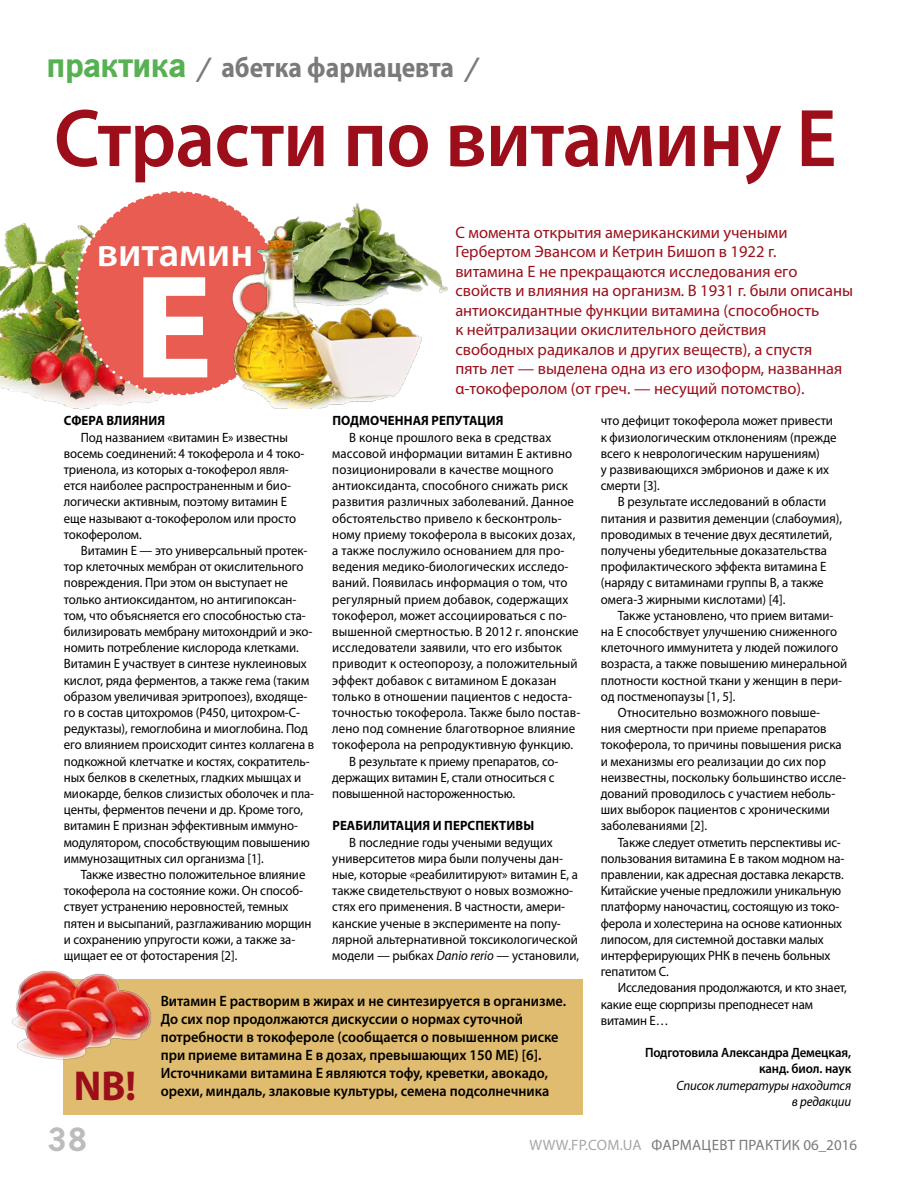
<style>
.page{position:relative;width:915px;height:1178px;background:#fff}
.page>*{position:absolute;margin:0;border:0;box-sizing:border-box;transform-origin:0 0}
.t1{font:700 148.5px "Myriad Pro";color:#fff}
.t2{font:600 82.5px "Myriad Pro";letter-spacing:-.01em;color:#9c0f1a;scale:.95 1}
.t3{font:700 42px "Myriad Pro";color:#9c0f1a;scale:.95 1}
.t4{font:600 40.5px "Myriad Pro";color:#fff}
.t5{font:700 34.5px "News Paper C";color:#bbbcbd}
.t6{font:700 28.5px "Myriad Pro";letter-spacing:-.005em;color:#7a7a7a;scale:.9 1}
.t7{font:16.5px/19.5px "Myriad Pro";color:#9c0f1a}
.t8{font:600 15px/18px "Myriad Pro";color:#000;scale:.95 1}
.t9{font:15px "Myriad Pro";letter-spacing:.02em;color:#a6a7a7}
.t10{font:15px "Myriad Pro";color:#7a7a7a}
.t11{font:13.5px/16.2px "Myriad Pro";letter-spacing:-.005em;color:#000;scale:.95 1}
.t12{font:700 13.5px "Myriad Pro";letter-spacing:.01em;color:#000;scale:.95 1}
.t13{font:600 13.5px/16.2px "Myriad Pro";letter-spacing:-.01em;color:#000;text-align:right;scale:.95 1}
.t14{font:italic 13.5px/16.2px "Myriad Pro";letter-spacing:-.01em;color:#000;text-align:right;scale:.95 1}
.s1{font-family:"News Paper C";font-size:36px;color:#57b152}
.s2{font-family:"News Paper C"}
.s3{font-style:italic}
.s4{color:#7a7a7a}
</style>
<div class="page">
<img style="left:352px;top:202px;width:96px;height:92px">
<img style="left:0;top:223px;width:160px;height:187px">
<svg style="left:73px;top:191px;width:169px;height:207px;background:#e47166"></svg>
<div style="left:64px;top:979px;width:519px;height:135px;background:#e0bc70"></div>
<img style="left:192px;top:215px;width:231px;height:193px">
<img style="left:12px;top:970px;width:140px;height:135px">
<h3 class="t6" style="left:47px;top:48px;width:479px"><span class="s1">практика</span> <span class="s2">/</span> абетка фармацевта <span class="s2">/</span></h3>
<h2 class="t2" style="left:54px;top:86px;width:825px">Страсти по витамину Е</h2>
<h3 class="t4" style="left:97px;top:227px;width:158px">витамин</h3>
<h1 class="t1" style="left:133px;top:230px;width:65px">Е</h1>
<p class="t7" style="left:455px;top:222px;width:399px">С МОМЕНТА ОТКРЫТИЯ АМЕРИКАНСКИМИ УЧЕНЫМИ ГЕРБЕРТОМ ЭВАНСОМ И КЕТРИН БИШОП В 1922 Г.<br>ВИТАМИНА Е НЕ ПРЕКРАЩАЮТСЯ ИССЛЕДОВАНИЯ ЕГО СВОЙСТВ И ВЛИЯНИЯ НА ОРГАНИЗМ. В 1931 Г. БЫЛИ ОПИСАНЫ АНТИОКСИДАНТНЫЕ ФУНКЦИИ ВИТАМИНА (СПОСОБНОСТЬ<br>К НЕЙТРАЛИЗАЦИИ ОКИСЛИТЕЛЬНОГО ДЕЙСТВИЯ<br>СВОБОДНЫХ РАДИКАЛОВ И ДРУГИХ ВЕЩЕСТВ), А СПУСТЯ<br>ПЯТЬ ЛЕТ — ВЫДЕЛЕНА ОДНА ИЗ ЕГО ИЗОФОРМ, НАЗВАННАЯ Α-ТОКОФЕРОЛОМ (ОТ ГРЕЧ. — НЕСУЩИЙ ПОТОМСТВО).</p>
<p class="t12" style="left:64px;top:412px;width:108px">Сфера влияния</p>
<p class="t11" style="left:64px;top:429px;width:255px;text-indent:17px">ПОД НАЗВАНИЕМ «ВИТАМИН Е» ИЗВЕСТНЫ ВОСЕМЬ СОЕДИНЕНИЙ: 4 ТОКОФЕРОЛА И 4 ТОКО-ТРИЕНОЛА, ИЗ КОТОРЫХ Α-ТОКОФЕРОЛ ЯВЛЯ-ЕТСЯ НАИБОЛЕЕ РАСПРОСТРАНЕННЫМ И БИО-ЛОГИЧЕСКИ АКТИВНЫМ, ПОЭТОМУ ВИТАМИН Е ЕЩЕ НАЗЫВАЮТ Α-ТОКОФЕРОЛОМ ИЛИ ПРОСТО ТОКОФЕРОЛОМ.</p>
<p class="t11" style="left:64px;top:542px;width:265px;text-indent:17px">ВИТАМИН Е — ЭТО УНИВЕРСАЛЬНЫЙ ПРОТЕК-ТОР КЛЕТОЧНЫХ МЕМБРАН ОТ ОКИСЛИТЕЛЬНОГО ПОВРЕЖДЕНИЯ. ПРИ ЭТОМ ОН ВЫСТУПАЕТ НЕ ТОЛЬКО АНТИОКСИДАНТОМ, НО АНТИГИПОКСАН-ТОМ, ЧТО ОБЪЯСНЯЕТСЯ ЕГО СПОСОБНОСТЬЮ СТА-БИЛИЗИРОВАТЬ МЕМБРАНУ МИТОХОНДРИЙ И ЭКО-НОМИТЬ ПОТРЕБЛЕНИЕ КИСЛОРОДА КЛЕТКАМИ.<br>ВИТАМИН Е УЧАСТВУЕТ В СИНТЕЗЕ НУКЛЕИНОВЫХ КИСЛОТ, РЯДА ФЕРМЕНТОВ, А ТАКЖЕ ГЕМА (ТАКИМ ОБРАЗОМ УВЕЛИЧИВАЯ ЭРИТРОПОЕЗ), ВХОДЯЩЕ-ГО В СОСТАВ ЦИТОХРОМОВ (P450, ЦИТОХРОМ-С-РЕДУКТАЗЫ), ГЕМОГЛОБИНА И МИОГЛОБИНА. ПОД ЕГО ВЛИЯНИЕМ ПРОИСХОДИТ СИНТЕЗ КОЛЛАГЕНА В ПОДКОЖНОЙ КЛЕТЧАТКЕ И КОСТЯХ, СОКРАТИТЕЛЬ-НЫХ БЕЛКОВ В СКЕЛЕТНЫХ, ГЛАДКИХ МЫШЦАХ И МИОКАРДЕ, БЕЛКОВ СЛИЗИСТЫХ ОБОЛОЧЕК И ПЛА-ЦЕНТЫ, ФЕРМЕНТОВ ПЕЧЕНИ И ДР. КРОМЕ ТОГО, ВИТАМИН Е ПРИЗНАН ЭФФЕКТИВНЫМ ИММУНО-МОДУЛЯТОРОМ, СПОСОБСТВУЮЩИМ ПОВЫШЕНИЮ ИММУНОЗАЩИТНЫХ СИЛ ОРГАНИЗМА [1].</p>
<p class="t11" style="left:64px;top:866px;width:262px;text-indent:17px">ТАКЖЕ ИЗВЕСТНО ПОЛОЖИТЕЛЬНОЕ ВЛИЯНИЕ ТОКОФЕРОЛА НА СОСТОЯНИЕ КОЖИ. ОН СПОСОБ-СТВУЕТ УСТРАНЕНИЮ НЕРОВНОСТЕЙ, ТЕМНЫХ ПЯТЕН И ВЫСЫПАНИЙ, РАЗГЛАЖИВАНИЮ МОРЩИН И СОХРАНЕНИЮ УПРУГОСТИ КОЖИ, А ТАКЖЕ ЗА-ЩИЩАЕТ ЕЕ ОТ ФОТОСТАРЕНИЯ [2].</p>
<p class="t12" style="left:332px;top:412px;width:181px">Подмоченная репутация</p>
<p class="t11" style="left:349px;top:429px;width:214px">В КОНЦЕ ПРОШЛОГО ВЕКА В СРЕДСТВАХ</p>
<p class="t11" style="left:332px;top:445px;width:254px">МАССОВОЙ ИНФОРМАЦИИ ВИТАМИН E АКТИВНО</p>
<p class="t11" style="left:332px;top:461px;width:234px">ПОЗИЦИОНИРОВАЛИ В КАЧЕСТВЕ МОЩНОГО</p>
<p class="t11" style="left:332px;top:477px;width:250px">АНТИОКСИДАНТА, СПОСОБНОГО СНИЖАТЬ РИСК</p>
<p class="t11" style="left:332px;top:493px;width:256px">РАЗВИТИЯ РАЗЛИЧНЫХ ЗАБОЛЕВАНИЙ. ДАННОЕ</p>
<p class="t11" style="left:332px;top:510px;width:243px">ОБСТОЯТЕЛЬСТВО ПРИВЕЛО К БЕСКОНТРОЛЬ-</p>
<p class="t11" style="left:332px;top:526px;width:257px">НОМУ ПРИЕМУ ТОКОФЕРОЛА В ВЫСОКИХ ДОЗАХ,</p>
<p class="t11" style="left:332px;top:542px;width:246px">А ТАКЖЕ ПОСЛУЖИЛО ОСНОВАНИЕМ ДЛЯ ПРО-</p>
<p class="t11" style="left:332px;top:558px;width:250px">ВЕДЕНИЯ МЕДИКО-БИОЛОГИЧЕСКИХ ИССЛЕДО-</p>
<p class="t11" style="left:332px;top:574px;width:249px">ВАНИЙ. ПОЯВИЛАСЬ ИНФОРМАЦИЯ О ТОМ, ЧТО</p>
<p class="t11" style="left:332px;top:591px;width:250px">РЕГУЛЯРНЫЙ ПРИЕМ ДОБАВОК, СОДЕРЖАЩИХ</p>
<p class="t11" style="left:332px;top:607px;width:248px">ТОКОФЕРОЛ, МОЖЕТ АССОЦИИРОВАТЬСЯ С ПО-</p>
<p class="t11" style="left:332px;top:623px;width:261px">ВЫШЕННОЙ СМЕРТНОСТЬЮ. В 2012 Г. ЯПОНСКИЕ</p>
<p class="t11" style="left:332px;top:639px;width:243px">ИССЛЕДОВАТЕЛИ ЗАЯВИЛИ, ЧТО ЕГО ИЗБЫТОК</p>
<p class="t11" style="left:332px;top:655px;width:260px">ПРИВОДИТ К ОСТЕОПОРОЗУ, А ПОЛОЖИТЕЛЬНЫЙ</p>
<p class="t11" style="left:332px;top:672px;width:237px">ЭФФЕКТ ДОБАВОК С ВИТАМИНОМ E ДОКАЗАН</p>
<p class="t11" style="left:332px;top:688px;width:254px">ТОЛЬКО В ОТНОШЕНИИ ПАЦИЕНТОВ С НЕДОСТА-</p>
<p class="t11" style="left:332px;top:704px;width:262px">ТОЧНОСТЬЮ ТОКОФЕРОЛА. ТАКЖЕ БЫЛО ПОСТАВ-</p>
<p class="t11" style="left:332px;top:720px;width:257px">ЛЕНО ПОД СОМНЕНИЕ БЛАГОТВОРНОЕ ВЛИЯНИЕ</p>
<p class="t11" style="left:332px;top:736px;width:255px">ТОКОФЕРОЛА НА РЕПРОДУКТИВНУЮ ФУНКЦИЮ.</p>
<p class="t11" style="left:349px;top:753px;width:221px">В РЕЗУЛЬТАТЕ К ПРИЕМУ ПРЕПАРАТОВ, СО-</p>
<p class="t11" style="left:332px;top:769px;width:235px">ДЕРЖАЩИХ ВИТАМИН E, СТАЛИ ОТНОСИТЬСЯ С</p>
<p class="t11" style="left:332px;top:785px;width:194px">ПОВЫШЕННОЙ НАСТОРОЖЕННОСТЬЮ.</p>
<p class="t12" style="left:332px;top:817px;width:214px">Реабилитация и перспективы</p>
<p class="t11" style="left:332px;top:834px;width:261px;text-indent:17px">В ПОСЛЕДНИЕ ГОДЫ УЧЕНЫМИ ВЕДУЩИХ УНИВЕРСИТЕТОВ МИРА БЫЛИ ПОЛУЧЕНЫ ДАН-НЫЕ, КОТОРЫЕ «РЕАБИЛИТИРУЮТ» ВИТАМИН Е, А ТАКЖЕ СВИДЕТЕЛЬСТВУЮТ О НОВЫХ ВОЗМОЖНО-СТЯХ ЕГО ПРИМЕНЕНИЯ. В ЧАСТНОСТИ, АМЕРИ-КАНСКИЕ УЧЕНЫЕ В ЭКСПЕРИМЕНТЕ НА ПОПУ-ЛЯРНОЙ АЛЬТЕРНАТИВНОЙ ТОКСИКОЛОГИЧЕСКОЙ МОДЕЛИ — РЫБКАХ <span class="s3">Danio rerio</span> — УСТАНОВИЛИ,</p>
<h3 class="t3" style="left:74px;top:1059px;width:67px">NB!</h3>
<p class="t8" style="left:161px;top:991px;width:428px">Витамин Е растворим в жирах и не синтезируется в организме.<br>До сих пор продолжаются дискуссии о нормах суточной потребности в токофероле (сообщается о повышенном риске при приеме витамина Е в дозах, превышающих 150 МЕ) [6].<br>Источниками витамина Е являются тофу, креветки, авокадо,</p>
<p class="t8" style="left:161px;top:1081px;width:410px">орехи, миндаль, злаковые культуры, семена подсолнечника</p>
<p class="t11" style="left:600px;top:412px;width:249px">ЧТО ДЕФИЦИТ ТОКОФЕРОЛА МОЖЕТ ПРИВЕСТИ К ФИЗИОЛОГИЧЕСКИМ ОТКЛОНЕНИЯМ (ПРЕЖДЕ ВСЕГО К НЕВРОЛОГИЧЕСКИМ НАРУШЕНИЯМ)<br>У РАЗВИВАЮЩИХСЯ ЭМБРИОНОВ И ДАЖЕ К ИХ СМЕРТИ [3].</p>
<p class="t11" style="left:600px;top:493px;width:255px;text-indent:17px">В РЕЗУЛЬТАТЕ ИССЛЕДОВАНИЙ В ОБЛАСТИ ПИТАНИЯ И РАЗВИТИЯ ДЕМЕНЦИИ (СЛАБОУМИЯ), ПРОВОДИМЫХ В ТЕЧЕНИЕ ДВУХ ДЕСЯТИЛЕТИЙ, ПОЛУЧЕНЫ УБЕДИТЕЛЬНЫЕ ДОКАЗАТЕЛЬСТВА ПРОФИЛАКТИЧЕСКОГО ЭФФЕКТА ВИТАМИНА Е (НАРЯДУ С ВИТАМИНАМИ ГРУППЫ В, А ТАКЖЕ ОМЕГА-3 ЖИРНЫМИ КИСЛОТАМИ) [4].</p>
<p class="t11" style="left:617px;top:607px;width:228px">ТАКЖЕ УСТАНОВЛЕНО, ЧТО ПРИЕМ ВИТАМИ-</p>
<p class="t11" style="left:600px;top:623px;width:250px">НА Е СПОСОБСТВУЕТ УЛУЧШЕНИЮ СНИЖЕННОГО</p>
<p class="t11" style="left:600px;top:639px;width:251px">КЛЕТОЧНОГО ИММУНИТЕТА У ЛЮДЕЙ ПОЖИЛОГО</p>
<p class="t11" style="left:600px;top:655px;width:261px">ВОЗРАСТА, А ТАКЖЕ ПОВЫШЕНИЮ МИНЕРАЛЬНОЙ</p>
<p class="t11" style="left:600px;top:672px;width:255px">ПЛОТНОСТИ КОСТНОЙ ТКАНИ У ЖЕНЩИН В ПЕРИ-</p>
<p class="t11" style="left:600px;top:688px;width:143px">ОД ПОСТМЕНОПАУЗЫ [1, 5].</p>
<p class="t11" style="left:617px;top:704px;width:214px">ОТНОСИТЕЛЬНО ВОЗМОЖНОГО ПОВЫШЕ-</p>
<p class="t11" style="left:600px;top:720px;width:239px">НИЯ СМЕРТНОСТИ ПРИ ПРИЕМЕ ПРЕПАРАТОВ</p>
<p class="t11" style="left:600px;top:736px;width:255px">ТОКОФЕРОЛА, ТО ПРИЧИНЫ ПОВЫШЕНИЯ РИСКА</p>
<p class="t11" style="left:600px;top:753px;width:238px">И МЕХАНИЗМЫ ЕГО РЕАЛИЗАЦИИ ДО СИХ ПОР</p>
<p class="t11" style="left:600px;top:769px;width:259px">НЕИЗВЕСТНЫ, ПОСКОЛЬКУ БОЛЬШИНСТВО ИССЛЕ-</p>
<p class="t11" style="left:600px;top:785px;width:248px">ДОВАНИЙ ПРОВОДИЛОСЬ С УЧАСТИЕМ НЕБОЛЬ-</p>
<p class="t11" style="left:600px;top:801px;width:243px">ШИХ ВЫБОРОК ПАЦИЕНТОВ С ХРОНИЧЕСКИМИ</p>
<p class="t11" style="left:600px;top:817px;width:113px">ЗАБОЛЕВАНИЯМИ [2].</p>
<p class="t11" style="left:617px;top:834px;width:236px">ТАКЖЕ СЛЕДУЕТ ОТМЕТИТЬ ПЕРСПЕКТИВЫ ИС-</p>
<p class="t11" style="left:600px;top:850px;width:258px">ПОЛЬЗОВАНИЯ ВИТАМИНА Е В ТАКОМ МОДНОМ НА-</p>
<p class="t11" style="left:600px;top:866px;width:257px">ПРАВЛЕНИИ, КАК АДРЕСНАЯ ДОСТАВКА ЛЕКАРСТВ.</p>
<p class="t11" style="left:600px;top:882px;width:254px">КИТАЙСКИЕ УЧЕНЫЕ ПРЕДЛОЖИЛИ УНИКАЛЬНУЮ</p>
<p class="t11" style="left:600px;top:898px;width:253px">ПЛАТФОРМУ НАНОЧАСТИЦ, СОСТОЯЩУЮ ИЗ ТОКО-</p>
<p class="t11" style="left:600px;top:915px;width:255px">ФЕРОЛА И ХОЛЕСТЕРИНА НА ОСНОВЕ КАТИОННЫХ</p>
<p class="t11" style="left:600px;top:931px;width:236px">ЛИПОСОМ, ДЛЯ СИСТЕМНОЙ ДОСТАВКИ МАЛЫХ</p>
<p class="t11" style="left:600px;top:947px;width:243px">ИНТЕРФЕРИРУЮЩИХ РНК В ПЕЧЕНЬ БОЛЬНЫХ</p>
<p class="t11" style="left:600px;top:963px;width:73px">ГЕПАТИТОМ С.</p>
<p class="t11" style="left:617px;top:979px;width:242px">ИССЛЕДОВАНИЯ ПРОДОЛЖАЮТСЯ, И КТО ЗНАЕТ,</p>
<p class="t11" style="left:600px;top:996px;width:225px">КАКИЕ ЕЩЕ СЮРПРИЗЫ ПРЕПОДНЕСЕТ НАМ</p>
<p class="t11" style="left:600px;top:1012px;width:73px">ВИТАМИН Е…</p>
<p class="t13" style="left:644px;top:1044px;width:218px">Подготовила Александра Демецкая, канд. биол. наук</p>
<p class="t14" style="left:676px;top:1077px;width:185px">Список литературы находится в редакции</p>
<h3 class="t5" style="left:47px;top:1120px;width:42px">38</h3>
<p class="t9" style="left:529px;top:1135px;width:144px">WWW.FP.COM.UA <span class="s4">ФАРМА</span></p>
<p class="t10" style="left:701px;top:1135px;width:56px">ЦЕВТ ПРАКТ</p>
<p class="t10" style="left:781px;top:1135px;width:77px">ИК 06_2016</p>
</div>
